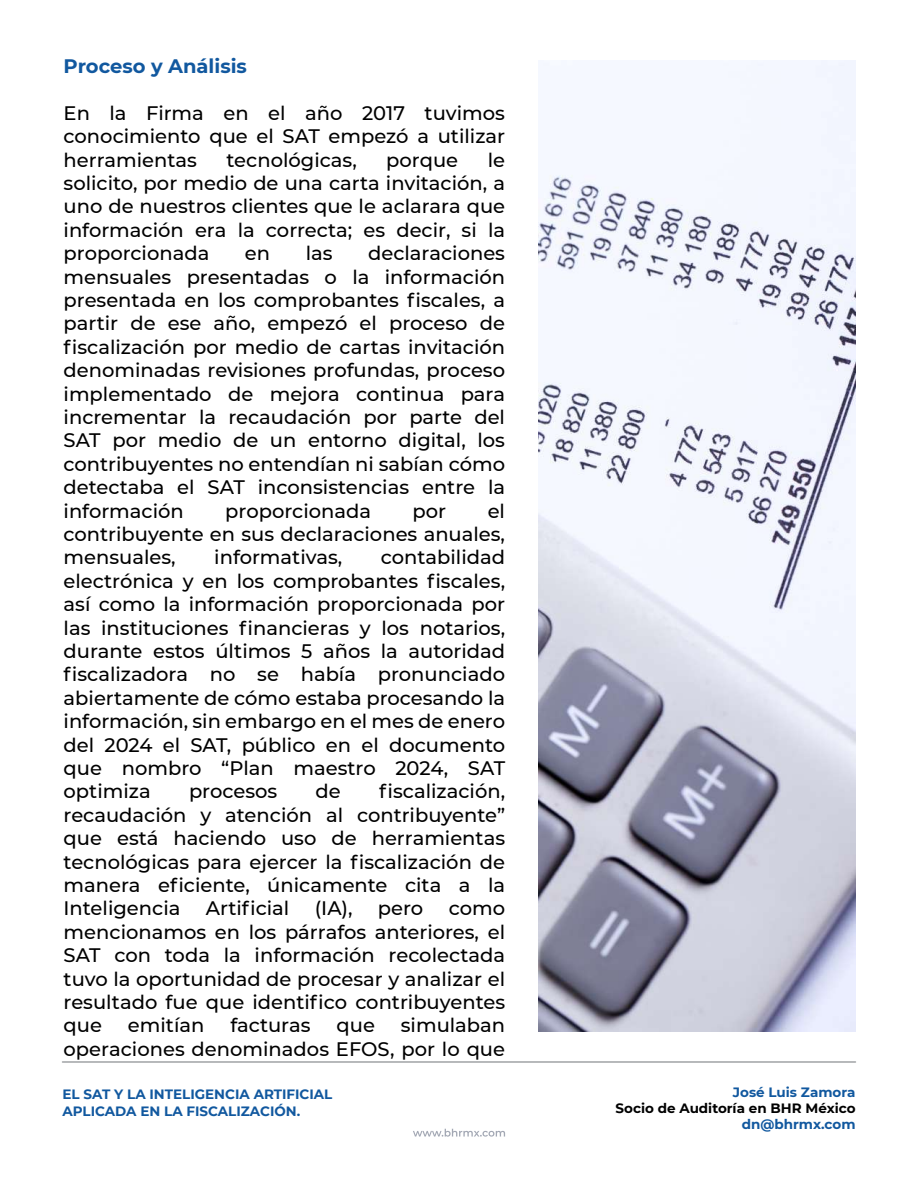
<style>
.page{position:relative;width:918px;height:1188px;background:#fff}
.page>*{position:absolute;margin:0;border:0;box-sizing:border-box;transform-origin:0 0}
.t1{font:500 19.5px/23.4px "Montserrat";color:#000;text-align:justify}
.t2{font:700 19.5px "Montserrat";color:#11589f}
.t3{font:700 13.5px/16.2px "Montserrat";color:#11589f}
.t4{font:700 13.5px "Montserrat";color:#000}
</style>
<div class="page">
<hr style="left:62px;top:1061px;width:794px;height:2px;background:#a0a3a5">
<svg style="left:413px;top:1129px;width:92px;height:8px"></svg>
<img style="left:538px;top:60px;width:317px;height:972px">
<p class="t2" style="left:64px;top:52px;width:185px">Proceso y Análisis</p>
<p class="t1" style="left:64px;top:100px;width:443px">En la Firma en el año 2017 tuvimos conocimiento que el SAT empezó a utilizar herramientas</p>
<p class="t1" style="left:227px;top:147px;width:132px">tecnológicas,</p>
<p class="t1" style="left:386px;top:147px;width:73px">porque</p>
<p class="t1" style="left:64px;top:147px;width:443px;text-indent:424px">le solicito, por medio de una carta invitación, a uno de nuestros clientes que le aclarara que información era la correcta; es decir, si la proporcionada</p>
<p class="t1" style="left:64px;top:241px;width:443px;text-indent:305px">declaraciones mensuales presentadas o la información presentada en los comprobantes fiscales, a partir de ese año, empezó el proceso de fiscalización por medio de cartas invitación denominadas revisiones profundas, proceso implementado de mejora continua para incrementar la recaudación por parte del SAT por medio de un entorno digital, los contribuyentes no entendían ni sabían cómo detectaba el SAT inconsistencias entre la información</p>
<p class="t1" style="left:245px;top:241px;width:27px">en</p>
<p class="t1" style="left:306px;top:241px;width:28px">las</p>
<p class="t1" style="left:225px;top:498px;width:147px">proporcionada</p>
<p class="t1" style="left:413px;top:498px;width:35px">por</p>
<p class="t1" style="left:64px;top:498px;width:443px;text-indent:424px">el contribuyente en sus declaraciones anuales, mensuales,</p>
<p class="t1" style="left:64px;top:545px;width:443px;text-indent:317px">contabilidad electrónica y en los comprobantes fiscales, así como la información proporcionada por las instituciones financieras y los notarios, durante estos últimos 5 años la autoridad fiscalizadora no se había pronunciado abiertamente de cómo estaba procesando la información, sin embargo en el mes de enero del 2024 el SAT, público en el documento que nombro “Plan maestro 2024, SAT optimiza</p>
<p class="t1" style="left:214px;top:545px;width:129px">informativas,</p>
<p class="t1" style="left:64px;top:779px;width:443px;text-indent:316px">fiscalización, recaudación y atención al contribuyente” que está haciendo uso de herramientas tecnológicas para ejercer la fiscalización de manera eficiente, únicamente cita a la Inteligencia</p>
<p class="t1" style="left:189px;top:779px;width:90px">procesos</p>
<p class="t1" style="left:316px;top:779px;width:27px">de</p>
<p class="t1" style="left:206px;top:896px;width:85px">Artificial</p>
<p class="t1" style="left:315px;top:896px;width:39px">(IA),</p>
<p class="t1" style="left:378px;top:896px;width:47px">pero</p>
<p class="t1" style="left:64px;top:896px;width:443px;text-indent:385px">como mencionamos en los párrafos anteriores, el SAT con toda la información recolectada tuvo la oportunidad de procesar y analizar el resultado fue que identifico contribuyentes que</p>
<p class="t1" style="left:64px;top:1013px;width:443px;text-align:right">simulaban<br>operaciones denominados EFOS, por lo que</p>
<p class="t1" style="left:128px;top:1013px;width:78px">emitían</p>
<p class="t1" style="left:230px;top:1013px;width:82px">facturas</p>
<p class="t1" style="left:337px;top:1013px;width:40px">que</p>
<p class="t3" style="left:62px;top:1086px;width:271px">EL SAT Y LA INTELIGENCIA ARTIFICIAL<br>APLICADA EN LA FISCALIZACIÓN.</p>
<p class="t3" style="left:733px;top:1084px;width:124px">José Luis Zamora</p>
<p class="t4" style="left:616px;top:1099px;width:241px">Socio de Auditoría en BHR México</p>
<p class="t3" style="left:742px;top:1116px;width:115px">dn@bhrmx.com</p>
</div>
